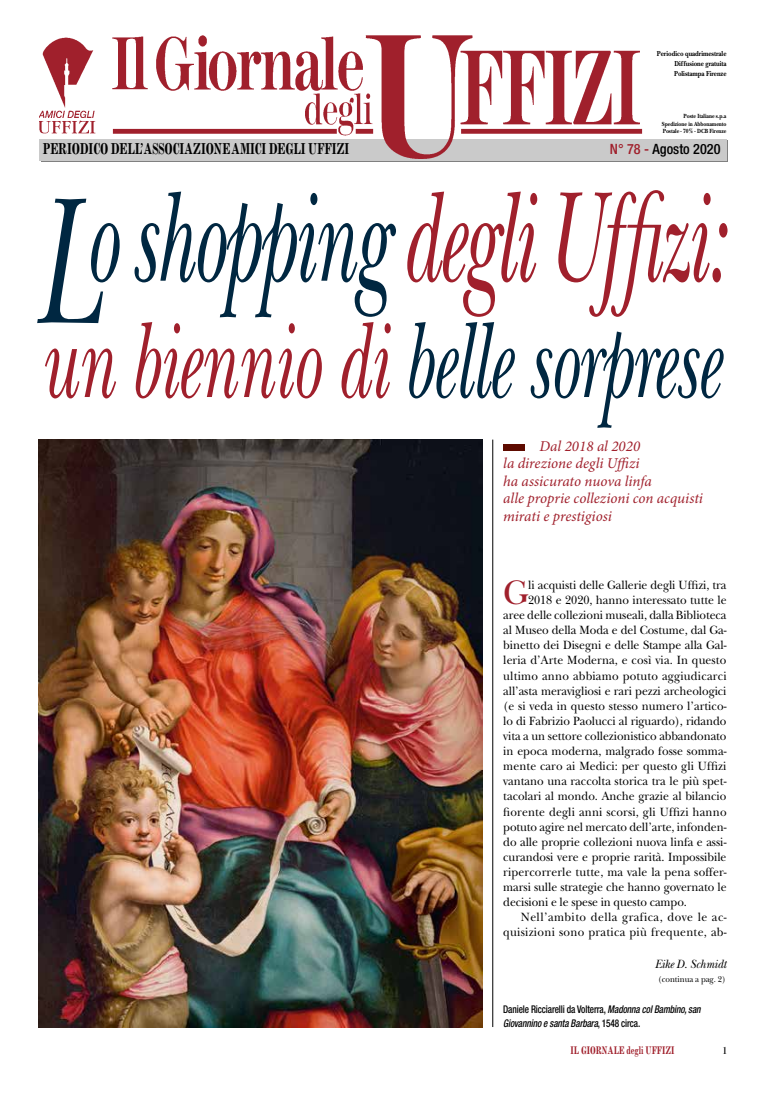
<style>
.page{position:relative;width:762px;height:1099px;background:#fff}
.page>*{position:absolute;margin:0;border:0;box-sizing:border-box;transform-origin:0 0}
.t1{font:italic 187.88px "New Baskerville Std";color:#002741;scale:.58 1}
.t2{font:italic 133.75px "New Baskerville Std";letter-spacing:-.025em;color:#a0202c;scale:.58 1}
.t3{font:italic 112.5px "New Baskerville Std";letter-spacing:-.01em;color:#002741;scale:.6 1}
.t4{font:35.38px "New Baskerville Std";color:#a0202c;scale:.96 1}
.t5{font:700 16.12px "Modern MT Std";letter-spacing:-.01em;color:#000;scale:.76 1}
.t6{font:italic 15px/17.5px "Minion Pro";color:#a0202c}
.t7{font:500 condensed 14.25px "Helvetica Neue LT Std";color:#000}
.t8{font:12.5px "New Baskerville Std";letter-spacing:-.005em;color:#000;scale:.94 1}
.t9{font:12.5px "New Baskerville Std";letter-spacing:.015em;color:#000;scale:.94 1}
.t10{font:italic 12.5px "New Baskerville Std";letter-spacing:-.005em;color:#000;scale:.94 1}
.t11{font:700 11.25px "Modern MT Std";color:#a0202c;scale:.75 1}
.t12{font:11.25px "Modern";color:#000;scale:.75 1}
.t13{font:italic 500 condensed 10.62px/13.8px "Helvetica Neue LT Std";letter-spacing:-.01em;color:#000;scale:.87 1}
.t14{font:8.75px "New Baskerville Std";color:#000;scale:.94 1}
.t15{font:700 7.5px/10px "New Baskerville Std";letter-spacing:-.01em;color:#000;text-align:justify;scale:.86 1}
.t16{font:700 6.25px/7.8px "New Baskerville Std";letter-spacing:-.01em;color:#000;text-align:justify;scale:.86 1}
.s1{color:#a0202c}
.s2{font-size:135px;color:#fff}
.s3{color:#002741}
.s4{font-style:normal}
</style>
<div class="page">
<hr style="left:492px;top:439px;width:1px;height:587px;background:#000">
<div style="left:41px;top:140px;width:687px;height:22px;background:#cacaca"></div>
<div style="left:39px;top:139px;width:687px;height:21px;background:#cacaca"></div>
<img style="left:112px;top:35px;width:531px;height:124px">
<img style="left:39px;top:37px;width:57px;height:97px">
<div style="left:503px;top:444px;width:21px;height:6px;background:#5e0b00"></div>
<img style="left:39px;top:439px;width:443px;height:587px">
<p class="t15" style="left:674px;top:48px;width:63px;text-indent:-17px">Periodico quadrimestrale Diffusione gratuita Polistampa Firenze</p>
<p class="t16" style="left:662px;top:112px;width:77px;text-indent:22px">Poste Italiane s.p.a Spedizione in Abbonamento Postale - 70% - DCB Firenze</p>
<p class="t5" style="left:43px;top:139px;width:405px">PERIODICO DELL’ASSOCIAZIONE AMICI DEGLI UFFIZI</p>
<p class="t7" style="left:610px;top:140px;width:112px"><span class="s1">N° 78 -</span> Agosto 2020</p>
<h2 class="t2" style="left:39px;top:159px;width:1186px"><span class="s2">L</span><span class="s3">o shopping</span> degli Uffizi:</h2>
<h3 class="t3" style="left:39px;top:295px;width:1135px"><span class="s1">un biennio di</span> belle sorprese</h3>
<h1 class="t1" style="left:34px;top:152px;width:114px">L</h1>
<p class="t6" style="left:503px;top:437px;width:201px;text-indent:36px">Dal 2018 al 2020<br>la direzione degli Uffizi<br>ha assicurato nuova linfa<br>alle proprie collezioni con acquisti mirati e prestigiosi</p>
<h3 class="t4" style="left:503px;top:572px;width:28px">G</h3>
<p class="t8" style="left:528px;top:577px;width:212px">li acquisti delle Gallerie degli Uffizi, tra</p>
<p class="t8" style="left:528px;top:592px;width:212px">2018 e 2020, hanno interessato tutte le</p>
<p class="t8" style="left:503px;top:607px;width:239px">aree delle collezioni museali, dalla Biblioteca</p>
<p class="t8" style="left:503px;top:623px;width:239px">al Museo della Moda e del Costume, dal Ga-</p>
<p class="t8" style="left:503px;top:638px;width:239px">binetto dei Disegni e delle Stampe alla Gal-</p>
<p class="t8" style="left:503px;top:653px;width:239px">leria d’Arte Moderna, e così via. In questo</p>
<p class="t8" style="left:503px;top:668px;width:239px">ultimo anno abbiamo potuto aggiudicarci</p>
<p class="t8" style="left:503px;top:683px;width:239px">all’asta meravigliosi e rari pezzi archeologici</p>
<p class="t8" style="left:503px;top:698px;width:239px">(e si veda in questo stesso numero l’artico-</p>
<p class="t8" style="left:503px;top:713px;width:239px">lo di Fabrizio Paolucci al riguardo), ridando</p>
<p class="t8" style="left:503px;top:728px;width:239px">vita a un settore collezionistico abbandonato</p>
<p class="t8" style="left:503px;top:743px;width:239px">in epoca moderna, malgrado fosse somma-</p>
<p class="t8" style="left:503px;top:758px;width:239px">mente caro ai Medici: per questo gli Uffizi</p>
<p class="t8" style="left:503px;top:774px;width:239px">vantano una raccolta storica tra le più spet-</p>
<p class="t8" style="left:503px;top:789px;width:239px">tacolari al mondo. Anche grazie al bilancio</p>
<p class="t9" style="left:503px;top:804px;width:239px">fiorente degli anni scorsi, gli Uffizi hanno</p>
<p class="t8" style="left:503px;top:819px;width:239px">potuto agire nel mercato dell’arte, infonden-</p>
<p class="t8" style="left:503px;top:834px;width:239px">do alle proprie collezioni nuova linfa e assi-</p>
<p class="t8" style="left:503px;top:849px;width:239px">curandosi vere e proprie rarità. Impossibile</p>
<p class="t9" style="left:503px;top:864px;width:239px">ripercorrerle tutte, ma vale la pena soffer-</p>
<p class="t8" style="left:503px;top:879px;width:239px">marsi sulle strategie che hanno governato le</p>
<p class="t8" style="left:503px;top:894px;width:197px">decisioni e le spese in questo campo.</p>
<p class="t8" style="left:521px;top:909px;width:220px">Nell’ambito della grafica, dove le ac-</p>
<p class="t8" style="left:503px;top:925px;width:239px">quisizioni sono pratica più frequente, ab-</p>
<p class="t10" style="left:655px;top:956px;width:77px">Eike D. Schmidt</p>
<p class="t14" style="left:658px;top:973px;width:73px">(continua a pag. 2)</p>
<p class="t13" style="left:503px;top:1002px;width:228px"><span class="s4">Daniele Ricciarelli da Volterra,</span> Madonna col Bambino, san<br>Giovannino e santa Barbara<span class="s4">, 1548 circa.</span></p>
<p class="t11" style="left:570px;top:1042px;width:140px">IL GIORNALE degli UFFIZI</p>
<p class="t12" style="left:723px;top:1044px;width:7px">1</p>
</div>
